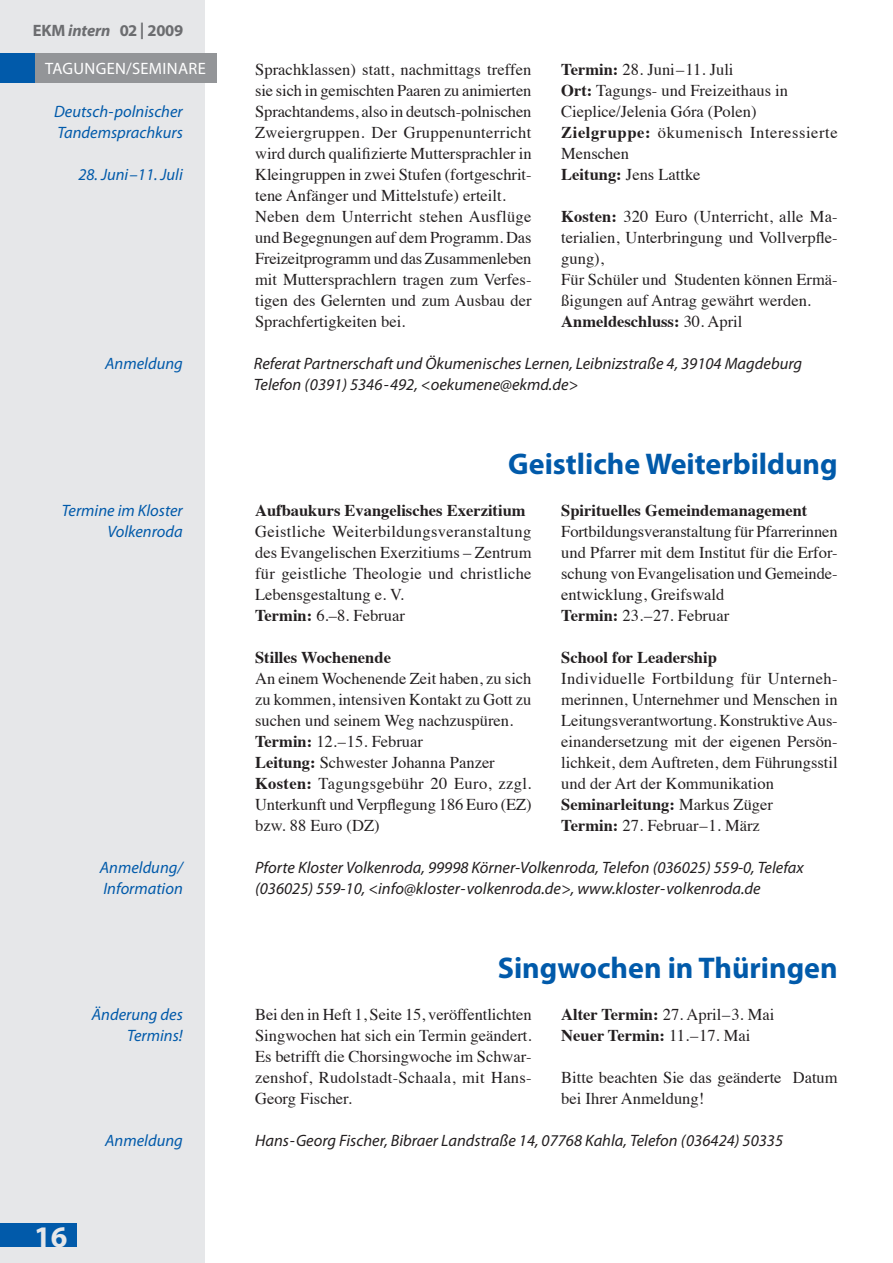
<style>
.page{position:relative;width:893px;height:1263px;background:#fff}
.page>*{position:absolute;margin:0;border:0;box-sizing:border-box;transform-origin:0 0}
.t1{font:700 30px "Myriad Pro";color:#015aaa}
.t2{font:700 30px "Myriad Pro";color:#e6e7e9}
.t3{font:16.5px/21px "Times";color:#231f20}
.t4{font:italic 16.5px/21px "Myriad Pro";color:#231f20}
.t5{font:italic 16.5px/21px "Myriad Pro";color:#015aaa}
.t6{font:700 16.5px/21px "Times";color:#231f20}
.t7{font:16.5px "Myriad Pro";letter-spacing:.02em;color:#fff}
.t8{font:700 16.5px "Myriad Pro";letter-spacing:-.01em;color:#6c6d70}
.s1{font-style:italic}
.s2{font-weight:700}
.s3{font-weight:400}
</style>
<div class="page">
<div style="left:0;top:0;width:204px;height:1263px;background:#e6e7e9"></div>
<div style="left:34px;top:53px;width:183px;height:30px;background:#939598"></div>
<div style="left:0;top:53px;width:34px;height:30px;background:#015aaa"></div>
<div style="left:0;top:1223px;width:77px;height:23px;background:#015aaa"></div>
<p class="t8" style="left:33px;top:20px;width:152px">EKM <span class="s1">intern</span> 02 | 2009</p>
<p class="t7" style="left:45px;top:58px;width:97px">TAGUNGEN/SEMIN</p>
<p class="t7" style="left:178px;top:58px;width:29px">ARE</p>
<p class="t3" style="left:255px;top:58px;width:278px">Sprachklassen) statt, nachmittags treffen sie sich in gemischten Paaren zu animierten Sprachtandems, also in deutsch-polnischen Zweiergruppen. Der Gruppenunterricht wird durch qualifizierte Muttersprachler in Kleingruppen in zwei Stufen (fortgeschrit&shy;tene Anfänger und Mittelstufe) erteilt.<br>Neben dem Unterricht stehen Ausflüge und Begegnungen auf dem Programm. Das Freizeitprogramm und das Zusammenleben mit Muttersprachlern tragen zum Verfes&shy;tigen des Gelernten und zum Ausbau der Sprachfertigkeiten bei.</p>
<p class="t3" style="left:561px;top:58px;width:278px"><span class="s2">Termin:</span> 28. Juni–11. Juli<br><span class="s2">Ort:</span> Tagungs- und Freizeithaus in<br>Cieplice/Jelenia Góra (Polen)<br><span class="s2">Zielgruppe:</span> ökumenisch Interessierte<br>Menschen<br><span class="s2">Leitung:</span> Jens Lattke</p>
<p class="t5" style="left:54px;top:101px;width:130px">Deutsch-polnischer<br>Tandemsprachkurs</p>
<p class="t5" style="left:78px;top:164px;width:106px">28. Juni–11. Juli</p>
<p class="t3" style="left:561px;top:205px;width:278px"><span class="s2">Kosten:</span> 320 Euro (Unterricht, alle Ma&shy;terialien, Unterbringung und Vollverpfle&shy;gung),<br>Für Schüler und Studenten können Ermä&shy;ßigungen auf Antrag gewährt werden.<br><span class="s2">Anmeldeschluss:</span> 30. April</p>
<p class="t5" style="left:105px;top:353px;width:79px">Anmeldung</p>
<p class="t4" style="left:254px;top:353px;width:550px">Referat Partnerschaft und Ökumenisches Lernen, Leibnizstraße 4, 39104 Magdeburg<br>Telefon (0391) 5346-492, &lt;oekumene@ekmd.de&gt;</p>
<p class="t5" style="left:62px;top:500px;width:123px;text-align:right">Termine im Kloster<br>Volkenroda</p>
<p class="t1" style="left:508px;top:444px;width:331px">Geistliche Weiterbildung</p>
<p class="t3" style="left:255px;top:499px;width:278px"><span class="s2">Aufbaukurs Evangelisches Exerzitium </span>Geistliche Weiterbildungsveranstaltung des Evangelischen Exerzitiums – Zentrum für geistliche Theologie und christliche Lebensgestaltung e. V.<br><span class="s2">Termin:</span> 6.–8. Februar</p>
<p class="t3" style="left:255px;top:646px;width:278px"><span class="s2">Stilles Wochenende<br></span>An einem Wochenende Zeit haben, zu sich zu kommen, intensiven Kontakt zu Gott zu suchen und seinem Weg nachzuspüren.<br><span class="s2">Termin:</span> 12.–15. Februar<br><span class="s2">Leitung:</span> Schwester Johanna Panzer<br><span class="s2">Kosten:</span> Tagungsgebühr 20 Euro, zzgl.<br>Unterkunft und Verpflegung 186 Euro (EZ) bzw. 88 Euro (DZ)</p>
<p class="t3" style="left:561px;top:499px;width:278px"><span class="s2">Spirituelles Gemeindemanagement </span>Fortbildungsveranstaltung für Pfarrerinnen und Pfarrer mit dem Institut für die Erfor&shy;schung von Evangelisation und Gemeinde&shy;entwicklung, Greifswald<br><span class="s2">Termin:</span> 23.–27. Februar</p>
<p class="t3" style="left:561px;top:646px;width:278px"><span class="s2">School for Leadership<br></span>Individuelle Fortbildung für Unterneh&shy;merinnen, Unternehmer und Menschen in Leitungsverantwortung. Konstruktive Aus&shy;einandersetzung mit der eigenen Persön&shy;lichkeit, dem Auftreten, dem Führungsstil und der Art der Kommunikation <span class="s2">Seminarleitung:</span> Markus Züger<br><span class="s2">Termin:</span> 27. Februar–1. März</p>
<p class="t5" style="left:100px;top:857px;width:85px">Anmeldung/<br>Information</p>
<p class="t4" style="left:255px;top:857px;width:550px">Pforte Kloster Volkenroda, 99998 Körner-Volkenroda, Telefon (036025) 559-0, Telefax (036025) 559-10, &lt;info@kloster-volkenroda.de&gt;, www.kloster-volkenroda.de</p>
<p class="t5" style="left:92px;top:1004px;width:93px;text-align:right">Änderung des<br>Termins!</p>
<p class="t1" style="left:498px;top:948px;width:341px">Singwochen in Thüringen</p>
<p class="t3" style="left:255px;top:1003px;width:278px;text-align:justify">Bei den in Heft 1, Seite 15, veröffentlichten Singwochen hat sich ein Termin geändert.<br>Es betrifft die Chorsingwoche im Schwar&shy;zenshof, Rudolstadt-Schaala, mit Hans-Georg Fischer.</p>
<p class="t6" style="left:561px;top:1002px;width:215px">Alter Termin: <span class="s3">27. April–3. Mai<br></span>Neuer Termin: <span class="s3">11.–17. Mai</span></p>
<p class="t3" style="left:561px;top:1066px;width:278px">Bitte beachten Sie das geänderte Datum bei Ihrer Anmeldung!</p>
<p class="t2" style="left:34px;top:1217px;width:35px">16</p>
<p class="t5" style="left:105px;top:1130px;width:79px">Anmeldung</p>
<p class="t4" style="left:255px;top:1130px;width:530px">Hans-Georg Fischer, Bibraer Landstraße 14, 07768 Kahla, Telefon (036424) 50335</p>
</div>
